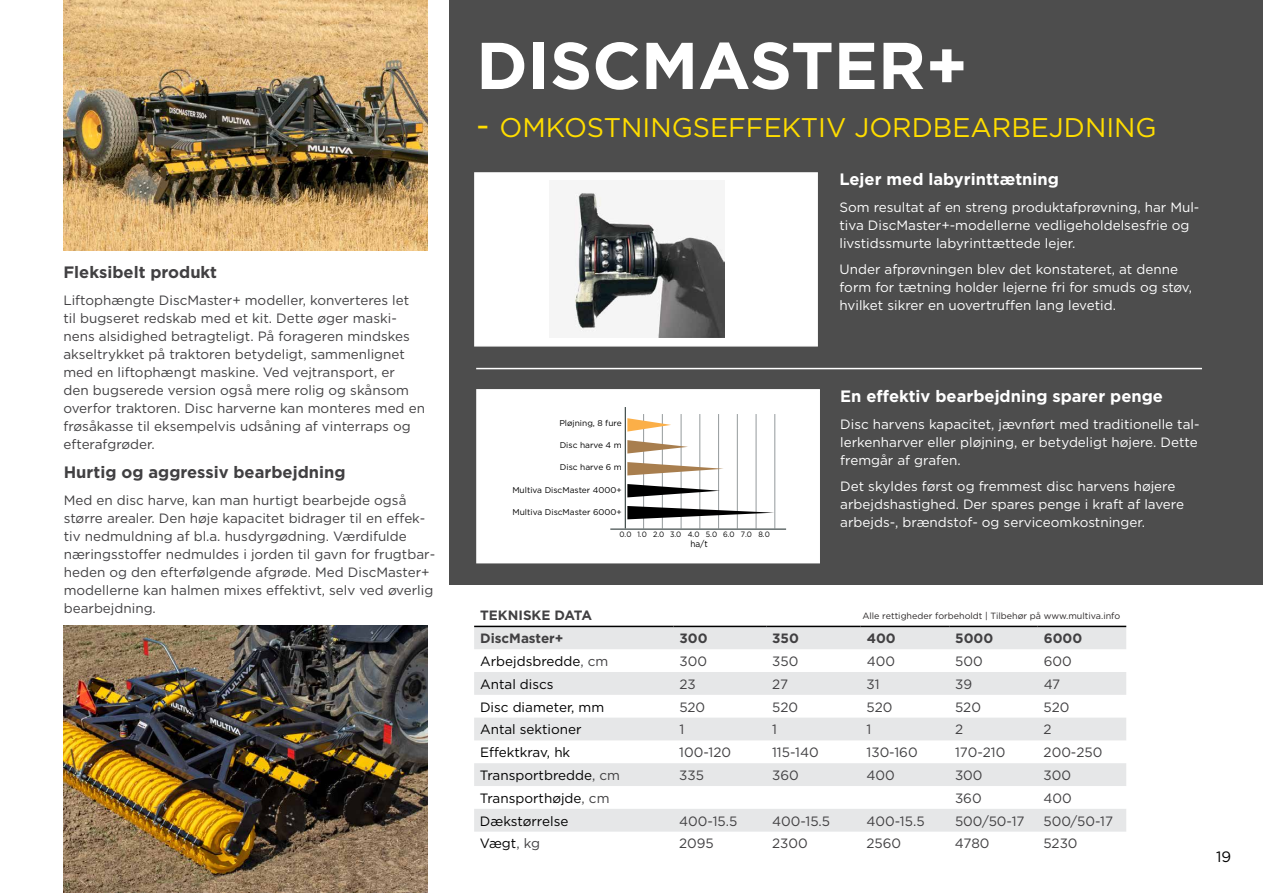
<style>
.page{position:relative;width:1263px;height:893px;background:#fff}
.page>*{position:absolute;margin:0;border:0;box-sizing:border-box;transform-origin:0 0}
.t1{font:700 66px "Gotham";color:#fff}
.t2{font:27px "Gotham";color:#fd0}
.t3{font:700 16.5px "Gotham";color:#fff}
.t4{font:700 16.5px "Gotham";color:#414042}
.t5{font:15px "Gotham";color:#000}
.t6{font:13.5px/18px "Gotham";color:#414042}
.t7{font:13.5px/18px "Gotham";color:#fff}
.t8{font:13.5px "Gotham";color:#000}
.t9{font:700 13.5px "Gotham";color:#414042}
.t10{font:9px "Gotham";color:#2b2727}
.t11{font:8.85px "Gotham";color:#000;scale:.93 1}
.t12{font:8.4px "Gotham";color:#000}
.t13{font:7.65px "Gotham";color:#000;scale:.93 1}
.s1{font-size:33px}
.s2{color:#414042}
</style>
<div class="page">
<hr style="left:0;top:496px;width:1px;height:397px;background:#000">
<img style="left:64px;top:0;width:364px;height:251px">
<img style="left:63px;top:626px;width:365px;height:267px">
<div style="left:449px;top:0;width:814px;height:585px;background:#4d4d4d"></div>
<svg style="left:474px;top:627px;width:652px;height:205px;fill:#e6e7e8"></svg>
<hr style="left:474px;top:626px;width:199px;height:1px;background:#000">
<hr style="left:673px;top:626px;width:93px;height:1px;background:#000">
<hr style="left:766px;top:626px;width:95px;height:1px;background:#000">
<hr style="left:861px;top:626px;width:88px;height:1px;background:#000">
<hr style="left:949px;top:626px;width:89px;height:1px;background:#000">
<hr style="left:1038px;top:626px;width:88px;height:1px;background:#000">
<div style="left:476px;top:389px;width:344px;height:174px;background:#fff;border:2px solid #fff"></div>
<div style="left:474px;top:172px;width:344px;height:175px;background:#fff;border:2px solid #fff"></div>
<img style="left:574px;top:192px;width:151px;height:146px">
<hr style="left:476px;top:368px;width:726px;height:1px;background:#fff">
<hr style="left:625px;top:407px;width:1px;height:121px;background:#172524">
<hr style="left:643px;top:414px;width:1px;height:114px;background:#949a9c">
<hr style="left:662px;top:414px;width:1px;height:114px;background:#949a9c">
<hr style="left:681px;top:414px;width:1px;height:114px;background:#949a9c">
<hr style="left:699px;top:414px;width:1px;height:114px;background:#949a9c">
<hr style="left:718px;top:414px;width:1px;height:114px;background:#949a9c">
<hr style="left:737px;top:414px;width:1px;height:114px;background:#949a9c">
<hr style="left:756px;top:414px;width:1px;height:114px;background:#949a9c">
<hr style="left:774px;top:414px;width:1px;height:114px;background:#949a9c">
<hr style="left:610px;top:529px;width:176px;height:1px;background:#172524">
<svg style="left:627px;top:418px;width:44px;height:14px"></svg>
<svg style="left:627px;top:462px;width:96px;height:13px"></svg>
<svg style="left:627px;top:506px;width:147px;height:13px"></svg>
<svg style="left:627px;top:440px;width:61px;height:13px"></svg>
<svg style="left:627px;top:484px;width:93px;height:13px"></svg>
<p class="t4" style="left:63px;top:261px;width:155px">Fleksibelt produkt</p>
<p class="t6" style="left:63px;top:291px;width:363px">Liftophængte DiscMaster+ modeller, konverteres let til bugseret redskab med et kit. Dette øger maski&shy;nens alsidighed betragteligt. På forageren mindskes akseltrykket på traktoren betydeligt, sammenlignet med en liftophængt maskine. Ved vejtransport, er<br>den bugserede version også mere rolig og skånsom overfor traktoren. Disc harverne kan monteres med en frøsåkasse til eksempelvis udsåning af vinterraps og efterafgrøder.</p>
<p class="t4" style="left:64px;top:462px;width:283px">Hurtig og aggressiv bearbejdning</p>
<p class="t6" style="left:64px;top:491px;width:373px">Med en disc harve, kan man hurtigt bearbejde også større arealer. Den høje kapacitet bidrager til en effek&shy;tiv nedmuldning af bl.a. husdyrgødning. Værdifulde næringsstoffer nedmuldes i jorden til gavn for frugtbar&shy;heden og den efterfølgende afgrøde. Med DiscMaster+ modellerne kan halmen mixes effektivt, selv ved øverlig bearbejdning.</p>
<h1 class="t1" style="left:476px;top:22px;width:493px">DISCMASTER+</h1>
<h2 class="t2" style="left:476px;top:110px;width:682px"><span class="s1">-</span> OMKOSTNINGSEFFEKTIV JORDBEARBEJDNING</h2>
<p class="t3" style="left:839px;top:169px;width:221px">Lejer med labyrinttætning</p>
<p class="t7" style="left:839px;top:198px;width:361px">Som resultat af en streng produktafprøvning, har Mul&shy;tiva DiscMaster+-modellerne vedligeholdelsesfrie og livstidssmurte labyrinttættede lejer.</p>
<p class="t7" style="left:839px;top:260px;width:354px">Under afprøvningen blev det konstateret, at denne form for tætning holder lejerne fri for smuds og støv, hvilket sikrer en uovertruffen lang levetid.</p>
<p class="t12" style="left:559px;top:418px;width:64px">Pløjning, 8 fure</p>
<p class="t12" style="left:560px;top:462px;width:63px">Disc harve 6 m</p>
<p class="t12" style="left:512px;top:507px;width:111px">Multiva DiscMaster 6000+</p>
<p class="t12" style="left:560px;top:440px;width:63px">Disc harve 4 m</p>
<p class="t12" style="left:512px;top:485px;width:111px">Multiva DiscMaster 4000+</p>
<p class="t13" style="left:619px;top:530px;width:163px">0.0 1.0 2.0 3.0 4.0 5.0 6.0 7.0 8.0</p>
<p class="t11" style="left:690px;top:539px;width:20px">ha/t</p>
<p class="t3" style="left:840px;top:385px;width:324px">En effektiv bearbejdning sparer penge</p>
<p class="t7" style="left:840px;top:415px;width:361px">Disc harvens kapacitet, jævnført med traditionelle tal&shy;lerkenharver eller pløjning, er betydeligt højere. Dette fremgår af grafen.</p>
<p class="t7" style="left:840px;top:477px;width:345px">Det skyldes først og fremmest disc harvens højere arbejdshastighed. Der spares penge i kraft af lavere arbejds-, brændstof- og serviceomkostninger.</p>
<p class="t9" style="left:480px;top:607px;width:113px">TEKNISKE DATA</p>
<p class="t10" style="left:862px;top:610px;width:259px">Alle rettigheder forbeholdt | Tilbehør på www.multiva.info</p>
<p class="t9" style="left:480px;top:629px;width:85px">DiscMaster+</p>
<p class="t9" style="left:679px;top:629px;width:30px">300</p>
<p class="t9" style="left:772px;top:629px;width:28px">350</p>
<p class="t9" style="left:867px;top:629px;width:31px">400</p>
<p class="t9" style="left:955px;top:629px;width:40px">5000</p>
<p class="t9" style="left:1044px;top:629px;width:40px">6000</p>
<p class="t8" style="left:480px;top:653px;width:130px">Arbejdsbredde<span class="s2">, cm</span></p>
<p class="t6" style="left:679px;top:652px;width:29px">300</p>
<p class="t6" style="left:772px;top:652px;width:28px">350</p>
<p class="t6" style="left:867px;top:652px;width:30px">400</p>
<p class="t6" style="left:955px;top:652px;width:29px">500</p>
<p class="t6" style="left:1044px;top:652px;width:30px">600</p>
<p class="t8" style="left:480px;top:675px;width:75px">Antal discs</p>
<p class="t6" style="left:679px;top:675px;width:18px">23</p>
<p class="t6" style="left:772px;top:675px;width:17px">27</p>
<p class="t6" style="left:867px;top:675px;width:15px">31</p>
<p class="t6" style="left:955px;top:675px;width:18px">39</p>
<p class="t6" style="left:1044px;top:675px;width:18px">47</p>
<p class="t8" style="left:480px;top:698px;width:126px">Disc diameter, mm</p>
<p class="t6" style="left:679px;top:698px;width:27px">520</p>
<p class="t6" style="left:772px;top:698px;width:27px">520</p>
<p class="t6" style="left:867px;top:698px;width:27px">520</p>
<p class="t6" style="left:955px;top:698px;width:27px">520</p>
<p class="t6" style="left:1044px;top:698px;width:27px">520</p>
<p class="t8" style="left:480px;top:721px;width:103px">Antal sektioner</p>
<p class="t6" style="left:679px;top:720px;width:6px">1</p>
<p class="t6" style="left:772px;top:720px;width:6px">1</p>
<p class="t6" style="left:866px;top:720px;width:6px">1</p>
<p class="t6" style="left:955px;top:720px;width:10px">2</p>
<p class="t6" style="left:1043px;top:720px;width:10px">2</p>
<p class="t8" style="left:480px;top:744px;width:92px">Effektkrav, hk</p>
<p class="t6" style="left:679px;top:743px;width:53px">100-120</p>
<p class="t6" style="left:772px;top:743px;width:48px">115-140</p>
<p class="t6" style="left:866px;top:743px;width:53px">130-160</p>
<p class="t6" style="left:955px;top:743px;width:52px">170-210</p>
<p class="t6" style="left:1043px;top:743px;width:60px">200-250</p>
<p class="t8" style="left:480px;top:767px;width:141px">Transportbredde<span class="s2">, cm</span></p>
<p class="t6" style="left:679px;top:766px;width:26px">335</p>
<p class="t6" style="left:772px;top:766px;width:28px">360</p>
<p class="t6" style="left:866px;top:766px;width:30px">400</p>
<p class="t6" style="left:955px;top:766px;width:29px">300</p>
<p class="t6" style="left:1043px;top:766px;width:29px">300</p>
<p class="t8" style="left:480px;top:789px;width:131px">Transporthøjde<span class="s2">, cm</span></p>
<p class="t6" style="left:955px;top:789px;width:28px">360</p>
<p class="t6" style="left:1043px;top:789px;width:30px">400</p>
<p class="t8" style="left:480px;top:812px;width:90px">Dækstørrelse</p>
<p class="t6" style="left:679px;top:812px;width:60px">400-15.5</p>
<p class="t6" style="left:772px;top:812px;width:60px">400-15.5</p>
<p class="t6" style="left:866px;top:812px;width:60px">400-15.5</p>
<p class="t6" style="left:955px;top:812px;width:71px">500/50-17</p>
<p class="t6" style="left:1043px;top:812px;width:71px">500/50-17</p>
<p class="t8" style="left:480px;top:835px;width:62px">Vægt<span class="s2">, kg</span></p>
<p class="t6" style="left:679px;top:834px;width:36px">2095</p>
<p class="t6" style="left:772px;top:834px;width:37px">2300</p>
<p class="t6" style="left:866px;top:834px;width:36px">2560</p>
<p class="t6" style="left:955px;top:834px;width:36px">4780</p>
<p class="t6" style="left:1043px;top:834px;width:36px">5230</p>
<p class="t5" style="left:1216px;top:847px;width:17px">19</p>
</div>
